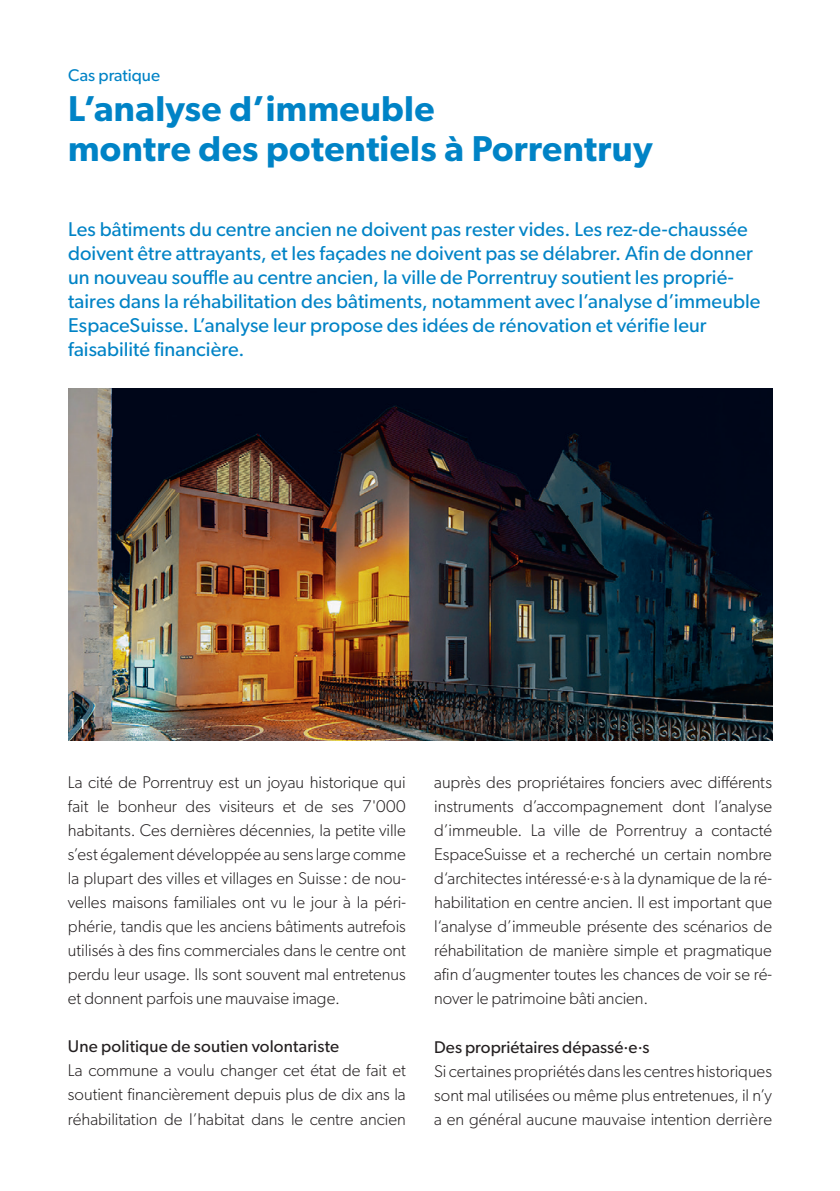
<style>
.page{position:relative;width:840px;height:1191px;background:#fff}
.page>*{position:absolute;margin:0;border:0;box-sizing:border-box;transform-origin:0 0}
.t1{font:600 36px/40px "Gibson";letter-spacing:.01em;color:#0083c6}
.t2{font:20px/24px "Gibson";letter-spacing:.005em;color:#0083c6}
.t3{font:300 17px/24px "Gibson";color:#231f20;text-align:justify}
.t4{font:17px "Gibson";letter-spacing:.005em;color:#231f20}
.t5{font:17px "Gibson";color:#0083c6}
.t6{font:14px "Gibson";color:#fff}
</style>
<div class="page">
<img style="left:68px;top:388px;width:703px;height:352px">
<p class="t5" style="left:68px;top:65px;width:93px">Cas pratique</p>
<h1 class="t1" style="left:68px;top:87px;width:585px">L’analyse d’immeuble<br>montre des potentiels à Porrentruy</h1>
<p class="t2" style="left:68px;top:217px;width:693px">Les bâtiments du centre ancien ne doivent pas rester vides. Les rez-de-chaussée doivent être attrayants, et les façades ne doivent pas se délabrer. Afin de donner un nouveau souffle au centre ancien, la ville de Porrentruy soutient les proprié&shy;taires dans la réhabilitation des bâtiments, notamment avec l’analyse d’immeuble EspaceSuisse. L’analyse leur propose des idées de rénovation et vérifie leur faisabilité financière.</p>
<p class="t6" style="left:79px;top:715px;width:8px">1</p>
<p class="t3" style="left:68px;top:770px;width:339px">La cité de Porrentruy est un joyau historique qui fait le bonheur des visiteurs et de ses 7'000 habitants. Ces dernières décennies, la petite ville s’est également développée au sens large comme la plupart des villes et villages en Suisse: de nou&shy;velles maisons familiales ont vu le jour à la péri&shy;phérie, tandis que les anciens bâtiments autrefois utilisés à des fins commerciales dans le centre ont perdu leur usage. Ils sont souvent mal entretenus et donnent parfois une mauvaise image.</p>
<p class="t4" style="left:68px;top:1036px;width:272px">Une politique de soutien volontariste</p>
<p class="t3" style="left:68px;top:1058px;width:339px">La commune a voulu changer cet état de fait et soutient financièrement depuis plus de dix ans la réhabilitation de l’habitat dans le centre ancien</p>
<p class="t3" style="left:434px;top:770px;width:339px">auprès des propriétaires fonciers avec différents instruments d’accompagnement dont l’analyse d’immeuble. La ville de Porrentruy a contacté EspaceSuisse et a recherché un certain nombre d‘architectes intéressé·e·s à la dynamique de la ré&shy;habilitation en centre ancien. Il est important que l‘analyse d’immeuble présente des scénarios de réhabilitation de manière simple et pragmatique afin d’augmenter toutes les chances de voir se ré&shy;nover le patrimoine bâti ancien.</p>
<p class="t4" style="left:434px;top:1036px;width:217px">Des propriétaires dépassé·e·s</p>
<p class="t3" style="left:434px;top:1058px;width:339px">Si certaines propriétés dans les centres historiques sont mal utilisées ou même plus entretenues, il n’y a en général aucune mauvaise intention derrière</p>
</div>
